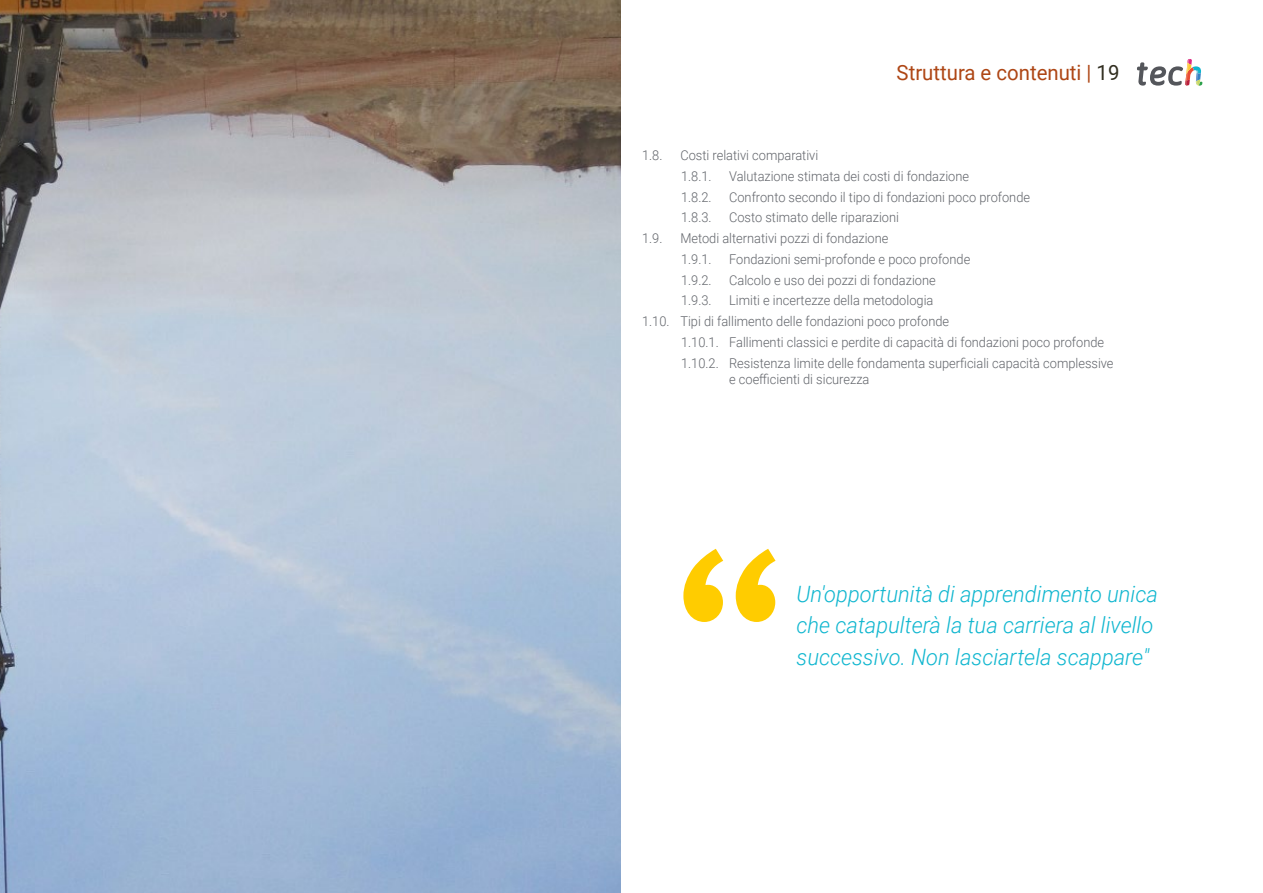
<style>
.page{position:relative;width:1263px;height:893px;background:#fff}
.page>*{position:absolute;margin:0;border:0;box-sizing:border-box;transform-origin:0 0}
.t1{font:italic 300 22.5px/31.5px "Roboto";color:#0fb6cf}
.t2{font:21px "Roboto";color:#ae4615}
.t3{font:300 13.5px/20.7px "Roboto";color:#61646a;scale:.95 1}
.s1{color:#312e20}
</style>
<div class="page">
<img style="left:0;top:0;width:621px;height:893px">
<svg style="left:1137px;top:59px;width:65px;height:27px"></svg>
<svg style="left:683px;top:549px;width:92px;height:73px"></svg>
<h2 class="t2" style="left:897px;top:57px;width:224px">Struttura e contenuti | <span class="s1">19</span></h2>
<p class="t3" style="left:642px;top:144px;width:23px">1.8.</p>
<p class="t3" style="left:680px;top:144px;width:147px">Costi relativi comparativi<br>1.8.1.</p>
<p class="t3" style="left:729px;top:165px;width:254px">Valutazione stimata dei costi di fondazione</p>
<p class="t3" style="left:681px;top:186px;width:34px">1.8.2.</p>
<p class="t3" style="left:729px;top:186px;width:318px">Confronto secondo il tipo di fondazioni poco profonde</p>
<p class="t3" style="left:681px;top:207px;width:34px">1.8.3.</p>
<p class="t3" style="left:729px;top:207px;width:180px">Costo stimato delle riparazioni</p>
<p class="t3" style="left:642px;top:227px;width:23px">1.9.</p>
<p class="t3" style="left:680px;top:227px;width:221px">Metodi alternativi pozzi di fondazione<br>1.9.1.</p>
<p class="t3" style="left:729px;top:248px;width:255px">Fondazioni semi-profonde e poco profonde</p>
<p class="t3" style="left:681px;top:269px;width:34px">1.9.2.</p>
<p class="t3" style="left:729px;top:269px;width:219px">Calcolo e uso dei pozzi di fondazione</p>
<p class="t3" style="left:681px;top:290px;width:34px">1.9.3.</p>
<p class="t3" style="left:729px;top:290px;width:217px">Limiti e incertezze della metodologia</p>
<p class="t3" style="left:642px;top:310px;width:325px">1.10. Tipi di fallimento delle fondazioni poco profonde</p>
<p class="t3" style="left:681px;top:331px;width:447px">1.10.1. Fallimenti classici e perdite di capacità di fondazioni poco profonde</p>
<p class="t3" style="left:681px;top:352px;width:457px">1.10.2. Resistenza limite delle fondamenta superficiali capacità complessive</p>
<p class="t3" style="left:729px;top:368px;width:149px">e coefficienti di sicurezza</p>
<h1 class="t1" style="left:796px;top:577px;width:363px">Un'opportunità di apprendimento unica che catapulterà la tua carriera al livello successivo. Non lasciartela scappare"</h1>
</div>
